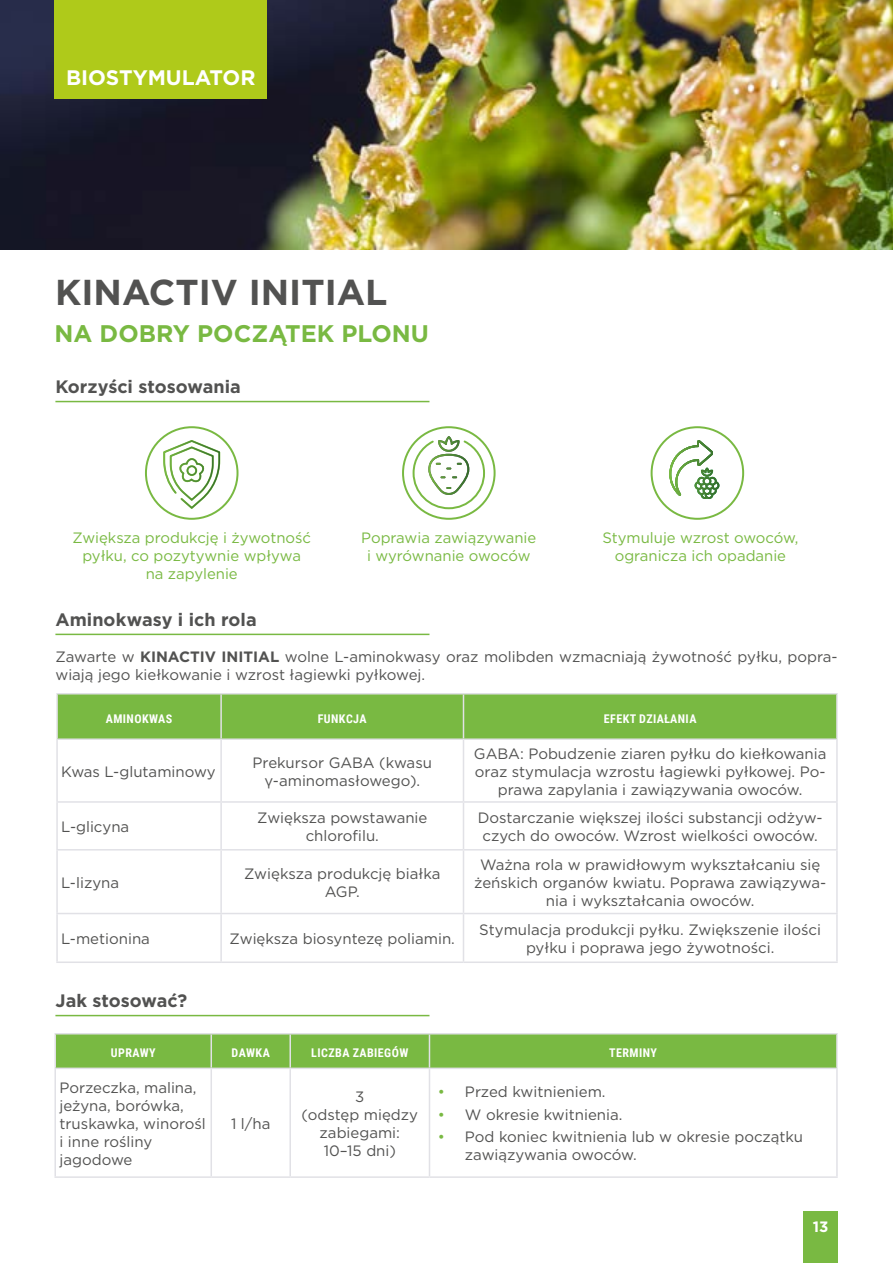
<style>
.page{position:relative;width:893px;height:1263px;background:#fff}
.page>*{position:absolute;margin:0;border:0;box-sizing:border-box;transform-origin:0 0}
.t1{font:700 36px "Gotham";color:#525251}
.t2{font:700 24px "Gotham";color:#79b942}
.t3{font:700 21px "Gotham";color:#fff}
.t4{font:700 18px "Gotham";color:#525251}
.t5{font:15px/18px "Gotham";color:#525251;text-align:center}
.t6{font:15px/18px "Gotham";color:#79b942;text-align:center}
.t7{font:700 15px "Gotham";color:#fff}
.t8{font:700 12px "Roboto Condensed";letter-spacing:.035em;color:#fff}
.s1{font-weight:700}
.s2{color:#79b942}
</style>
<div class="page">
<div style="left:804px;top:1212px;width:34px;height:51px;background:#79b942"></div>
<img style="left:0;top:0;width:893px;height:250px">
<hr style="left:55px;top:401px;width:374px;height:1px;background:#79b942">
<hr style="left:55px;top:634px;width:374px;height:1px;background:#79b942">
<hr style="left:55px;top:1015px;width:374px;height:1px;background:#79b942">
<div style="left:145px;top:426px;width:93px;height:94px;border:2px solid #79b942;border-radius:50%"></div>
<svg style="left:162px;top:439px;width:59px;height:72px"></svg>
<div style="left:58px;top:694px;width:778px;height:44px;background:#79b942"></div>
<svg style="left:58px;top:850px;width:778px;height:65px"></svg>
<hr style="left:56px;top:693px;width:165px;height:1px;background:#e1e1e6">
<hr style="left:56px;top:694px;width:2px;height:44px;background:#e1e1e6">
<hr style="left:221px;top:693px;width:242px;height:1px;background:#e1e1e6">
<hr style="left:220px;top:694px;width:2px;height:44px;background:#e1e1e6">
<hr style="left:463px;top:693px;width:375px;height:1px;background:#e1e1e6">
<hr style="left:463px;top:694px;width:1px;height:44px;background:#e1e1e6">
<hr style="left:836px;top:694px;width:2px;height:44px;background:#e1e1e6">
<hr style="left:220px;top:740px;width:2px;height:61px;background:#e1e1e6">
<hr style="left:463px;top:740px;width:1px;height:61px;background:#e1e1e6">
<hr style="left:836px;top:740px;width:2px;height:61px;background:#e1e1e6">
<hr style="left:56px;top:801px;width:165px;height:2px;background:#e1e1e6">
<hr style="left:221px;top:801px;width:242px;height:2px;background:#e1e1e6">
<hr style="left:220px;top:803px;width:2px;height:46px;background:#e1e1e6">
<hr style="left:463px;top:801px;width:375px;height:2px;background:#e1e1e6">
<hr style="left:463px;top:803px;width:1px;height:46px;background:#e1e1e6">
<hr style="left:836px;top:803px;width:2px;height:46px;background:#e1e1e6">
<hr style="left:56px;top:849px;width:165px;height:1px;background:#e1e1e6">
<hr style="left:221px;top:849px;width:242px;height:1px;background:#e1e1e6">
<hr style="left:220px;top:850px;width:2px;height:63px;background:#e1e1e6">
<hr style="left:463px;top:849px;width:375px;height:1px;background:#e1e1e6">
<hr style="left:463px;top:850px;width:1px;height:63px;background:#e1e1e6">
<hr style="left:836px;top:850px;width:2px;height:63px;background:#e1e1e6">
<hr style="left:220px;top:914px;width:2px;height:47px;background:#e1e1e6">
<hr style="left:463px;top:914px;width:1px;height:47px;background:#e1e1e6">
<hr style="left:836px;top:914px;width:2px;height:47px;background:#e1e1e6">
<hr style="left:56px;top:740px;width:2px;height:61px;background:#e1e1e6">
<hr style="left:56px;top:803px;width:2px;height:46px;background:#e1e1e6">
<hr style="left:56px;top:850px;width:2px;height:63px;background:#e1e1e6">
<hr style="left:56px;top:913px;width:165px;height:1px;background:#e1e1e6">
<hr style="left:56px;top:914px;width:2px;height:47px;background:#e1e1e6">
<hr style="left:221px;top:913px;width:242px;height:1px;background:#e1e1e6">
<hr style="left:463px;top:913px;width:375px;height:1px;background:#e1e1e6">
<hr style="left:56px;top:961px;width:165px;height:2px;background:#e1e1e6">
<hr style="left:221px;top:961px;width:242px;height:2px;background:#e1e1e6">
<hr style="left:463px;top:961px;width:375px;height:2px;background:#e1e1e6">
<hr style="left:56px;top:738px;width:165px;height:2px;background:#e1e1e6">
<hr style="left:221px;top:738px;width:242px;height:2px;background:#e1e1e6">
<hr style="left:463px;top:738px;width:375px;height:2px;background:#e1e1e6">
<div style="left:54px;top:0;width:213px;height:99px;background:#afca1a"></div>
<div style="left:651px;top:426px;width:93px;height:94px;border:2px solid #79b942;border-radius:50%"></div>
<svg style="left:669px;top:440px;width:50px;height:59px"></svg>
<div style="left:402px;top:426px;width:94px;height:94px;border:2px solid #79b942;border-radius:50%"></div>
<svg style="left:412px;top:436px;width:74px;height:74px"></svg>
<div style="left:56px;top:1034px;width:780px;height:33px;background:#79b942"></div>
<hr style="left:211px;top:1034px;width:1px;height:33px;background:#e1e1e6">
<hr style="left:289px;top:1034px;width:2px;height:33px;background:#e1e1e6">
<hr style="left:429px;top:1034px;width:1px;height:33px;background:#e1e1e6">
<hr style="left:54px;top:1067px;width:157px;height:2px;background:#e1e1e6">
<hr style="left:211px;top:1067px;width:79px;height:2px;background:#e1e1e6">
<hr style="left:211px;top:1069px;width:1px;height:107px;background:#e1e1e6">
<hr style="left:290px;top:1067px;width:139px;height:2px;background:#e1e1e6">
<hr style="left:289px;top:1069px;width:2px;height:107px;background:#e1e1e6">
<hr style="left:429px;top:1067px;width:409px;height:2px;background:#e1e1e6">
<hr style="left:429px;top:1069px;width:1px;height:107px;background:#e1e1e6">
<hr style="left:54px;top:1176px;width:157px;height:2px;background:#e1e1e6">
<hr style="left:211px;top:1176px;width:79px;height:2px;background:#e1e1e6">
<hr style="left:290px;top:1176px;width:139px;height:2px;background:#e1e1e6">
<hr style="left:429px;top:1176px;width:409px;height:2px;background:#e1e1e6">
<hr style="left:54px;top:1069px;width:2px;height:107px;background:#e1e1e6">
<hr style="left:836px;top:1069px;width:2px;height:107px;background:#e1e1e6">
<hr style="left:54px;top:1033px;width:157px;height:1px;background:#e1e1e6">
<hr style="left:54px;top:1034px;width:2px;height:33px;background:#e1e1e6">
<hr style="left:211px;top:1033px;width:79px;height:1px;background:#e1e1e6">
<hr style="left:290px;top:1033px;width:139px;height:1px;background:#e1e1e6">
<hr style="left:429px;top:1033px;width:409px;height:1px;background:#e1e1e6">
<hr style="left:836px;top:1034px;width:2px;height:33px;background:#e1e1e6">
<h3 class="t3" style="left:66px;top:64px;width:191px">BIOSTYMULATOR</h3>
<h1 class="t1" style="left:55px;top:268px;width:334px">KINACTIV INITIAL</h1>
<h2 class="t2" style="left:54px;top:318px;width:376px">NA DOBRY POCZĄTEK PLONU</h2>
<p class="t4" style="left:55px;top:375px;width:187px">Korzyści stosowania</p>
<p class="t6" style="left:72px;top:529px;width:240px">Zwiększa produkcję i żywotność pyłku, co pozytywnie wpływa na zapylenie</p>
<p class="t6" style="left:361px;top:529px;width:177px">Poprawia zawiązywanie i wyrównanie owoców</p>
<p class="t6" style="left:602px;top:529px;width:198px">Stymuluje wzrost owoców, ogranicza ich opadanie</p>
<p class="t4" style="left:55px;top:607px;width:203px">Aminokwasy i ich rola</p>
<p class="t5" style="left:55px;top:647px;width:784px;text-align:left">Zawarte w <span class="s1">KINACTIV INITIAL</span> wolne L-aminokwasy oraz molibden wzmacniają żywotność pyłku, popra&shy;wiają jego kiełkowanie i wzrost łagiewki pyłkowej.</p>
<p class="t8" style="left:106px;top:710px;width:68px">AMINOKWAS</p>
<p class="t8" style="left:318px;top:710px;width:50px">FUNKCJA</p>
<p class="t8" style="left:604px;top:710px;width:94px">EFEKT DZIAŁANIA</p>
<p class="t5" style="left:61px;top:762px;width:156px">Kwas L-glutaminowy</p>
<p class="t5" style="left:253px;top:753px;width:181px">Prekursor GABA (kwasu γ-aminomasłowego).</p>
<p class="t5" style="left:474px;top:744px;width:354px">GABA: Pobudzenie ziaren pyłku do kiełkowania oraz stymulacja wzrostu łagiewki pyłkowej. Po&shy;prawa zapylania i zawiązywania owoców.</p>
<p class="t5" style="left:61px;top:817px;width:69px">L-glicyna</p>
<p class="t5" style="left:257px;top:808px;width:172px">Zwiększa powstawanie chlorofilu.</p>
<p class="t5" style="left:478px;top:808px;width:346px">Dostarczanie większej ilości substancji odżyw&shy;czych do owoców. Wzrost wielkości owoców.</p>
<p class="t5" style="left:61px;top:873px;width:59px">L-lizyna</p>
<p class="t5" style="left:244px;top:864px;width:198px">Zwiększa produkcję białka<br>AGP.</p>
<p class="t5" style="left:474px;top:855px;width:353px">Ważna rola w prawidłowym wykształcaniu się żeńskich organów kwiatu. Poprawa zawiązywa&shy;nia i wykształcania owoców.</p>
<p class="t5" style="left:61px;top:929px;width:90px">L-metionina</p>
<p class="t5" style="left:230px;top:929px;width:227px">Zwiększa biosyntezę poliamin.</p>
<p class="t5" style="left:479px;top:920px;width:343px">Stymulacja produkcji pyłku. Zwiększenie ilości pyłku i poprawa jego żywotności.</p>
<p class="t4" style="left:55px;top:988px;width:133px">Jak stosować?</p>
<p class="t8" style="left:111px;top:1045px;width:46px">UPRAWY</p>
<p class="t8" style="left:232px;top:1045px;width:40px">DAWKA</p>
<p class="t8" style="left:311px;top:1045px;width:99px">LICZBA ZABIEGÓW</p>
<p class="t8" style="left:609px;top:1045px;width:49px">TERMINY</p>
<p class="t5" style="left:59px;top:1078px;width:148px;text-align:left">Porzeczka, malina, jeżyna, borówka, truskawka, winorośl i inne rośliny jagodowe</p>
<p class="t5" style="left:302px;top:1087px;width:118px">3<br>(odstęp między zabiegami:<br>10–15 dni)</p>
<p class="t5" style="left:438px;top:1083px;width:169px"><span class="s2">•</span> Przed kwitnieniem.</p>
<p class="t5" style="left:438px;top:1105px;width:186px"><span class="s2">•</span> W okresie kwitnienia.</p>
<p class="t5" style="left:465px;top:1127px;width:340px;text-align:left;text-indent:-27px"><span class="s2">•</span> Pod koniec kwitnienia lub w okresie początku zawiązywania owoców.</p>
<p class="t5" style="left:231px;top:1114px;width:41px">1 l/ha</p>
<p class="t7" style="left:813px;top:1217px;width:17px">13</p>
</div>
